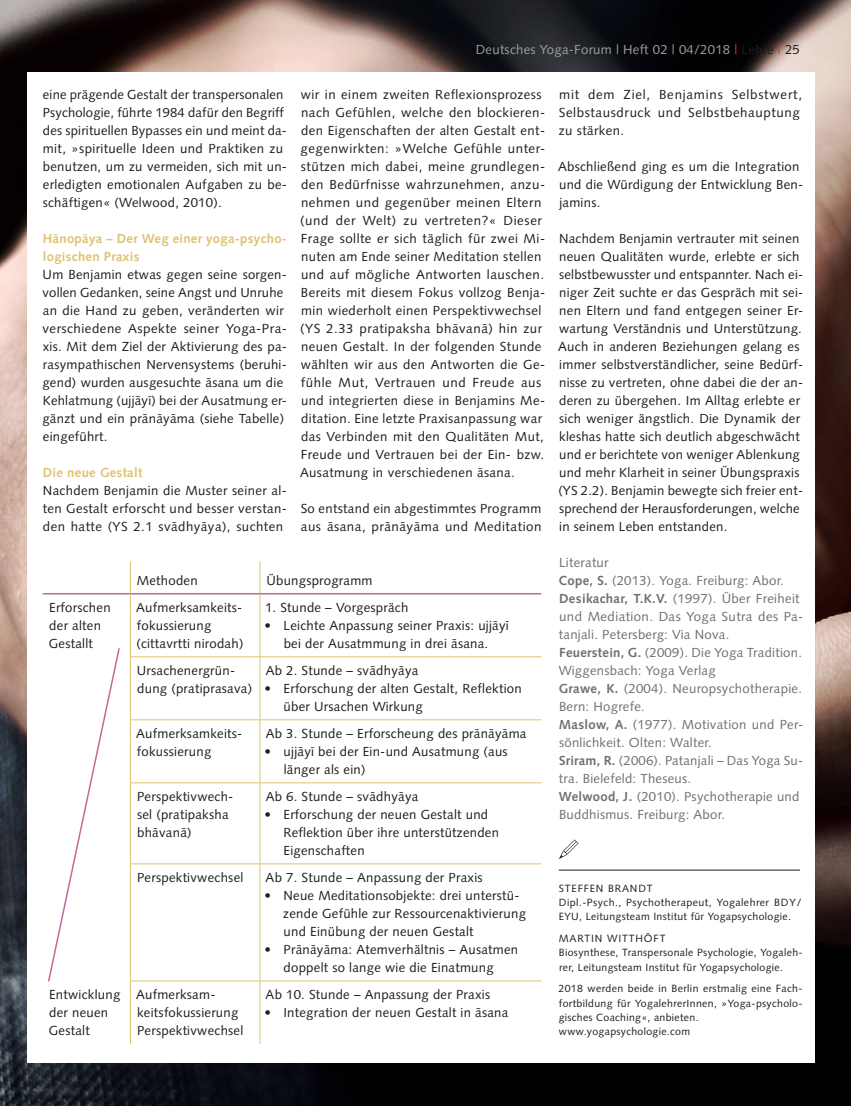
<style>
.page{position:relative;width:851px;height:1106px;background:#fff}
.page>*{position:absolute;margin:0;border:0;box-sizing:border-box;transform-origin:0 0}
.t1{font:13.2px/18px "Syntax BDYOT";letter-spacing:.02em;color:#1d1d1b}
.t2{font:13.2px/18px "Syntax BDYOT";letter-spacing:.02em;color:#706f6f}
.t3{font:13.2px/18px "Syntax BDYOT";letter-spacing:.045em;color:#1d1d1b}
.t4{font:700 13.2px/18px "Syntax BDYOT";letter-spacing:.02em;color:#ddc371}
.t5{font:13.2px "Syntax BDYOT";letter-spacing:.02em;color:#9d9d9c}
.t6{font:10.5px/14.4px "Syntax BDYOT";letter-spacing:.03em;color:#1d1d1b}
.s1{color:#e7343f}
.s2{color:#1d1d1b}
.s3{font-weight:700}
</style>
<div class="page">
<img style="left:0;top:0;width:850px;height:1106px">
<div style="left:28px;top:72px;width:786px;height:990px;background:#fff"></div>
<svg style="left:559px;top:839px;width:19px;height:20px"></svg>
<hr style="left:558px;top:869px;width:241px;height:1px;background:#1d1d1b">
<hr style="left:130px;top:561px;width:1px;height:32px;background:#ddc371">
<hr style="left:259px;top:561px;width:1px;height:32px;background:#ddc371">
<hr style="left:130px;top:594px;width:1px;height:62px;background:#ddc371">
<hr style="left:259px;top:594px;width:1px;height:62px;background:#ddc371">
<hr style="left:130px;top:656px;width:130px;height:1px;background:#ddc371">
<hr style="left:130px;top:657px;width:1px;height:62px;background:#ddc371">
<hr style="left:260px;top:656px;width:281px;height:1px;background:#ddc371">
<hr style="left:259px;top:657px;width:1px;height:62px;background:#ddc371">
<hr style="left:130px;top:719px;width:130px;height:1px;background:#ddc371">
<hr style="left:130px;top:720px;width:1px;height:62px;background:#ddc371">
<hr style="left:260px;top:719px;width:281px;height:1px;background:#ddc371">
<hr style="left:259px;top:720px;width:1px;height:62px;background:#ddc371">
<hr style="left:130px;top:782px;width:130px;height:1px;background:#ddc371">
<hr style="left:130px;top:783px;width:1px;height:80px;background:#ddc371">
<hr style="left:260px;top:782px;width:281px;height:1px;background:#ddc371">
<hr style="left:259px;top:783px;width:1px;height:80px;background:#ddc371">
<hr style="left:130px;top:863px;width:130px;height:1px;background:#ddc371">
<hr style="left:130px;top:864px;width:1px;height:116px;background:#ddc371">
<hr style="left:260px;top:863px;width:281px;height:1px;background:#ddc371">
<hr style="left:259px;top:864px;width:1px;height:116px;background:#ddc371">
<hr style="left:130px;top:980px;width:130px;height:1px;background:#ddc371">
<hr style="left:130px;top:981px;width:1px;height:63px;background:#ddc371">
<hr style="left:260px;top:980px;width:281px;height:1px;background:#ddc371">
<hr style="left:259px;top:981px;width:1px;height:63px;background:#ddc371">
<hr style="left:43px;top:593px;width:87px;height:1px;background:#c8659a">
<hr style="left:130px;top:593px;width:130px;height:1px;background:#c8659a">
<hr style="left:260px;top:593px;width:281px;height:1px;background:#c8659a">
<svg style="left:48px;top:648px;width:72px;height:334px"></svg>
<p class="t5" style="left:476px;top:42px;width:325px">Deutsches Yoga-Forum | Heft 02 | 04/2018 <span class="s1">|</span> <span class="s2">Lehre</span> <span class="s1">|</span> <span class="s2">25</span></p>
<p class="t1" style="left:43px;top:85px;width:246px">eine prägende Gestalt der transpersonalen Psychologie, führte 1984 dafür den Begriff des spirituellen Bypasses ein und meint da&shy;mit, »spirituelle Ideen und Praktiken zu benutzen, um zu vermeiden, sich mit un&shy;erledigten emotionalen Aufgaben zu be&shy;schäftigen« (Welwood, 2010).</p>
<p class="t4" style="left:43px;top:230px;width:246px">Hānopāya – Der Weg einer yoga-psycho&shy;logischen Praxis</p>
<p class="t1" style="left:42px;top:265px;width:246px">Um Benjamin etwas gegen seine sorgen&shy;vollen Gedanken, seine Angst und Unruhe an die Hand zu geben, veränderten wir verschiedene Aspekte seiner Yoga-Pra&shy;xis. Mit dem Ziel der Aktivierung des pa&shy;rasympathischen Nervensystems (beruhi&shy;gend) wurden ausgesuchte āsana um die Kehlatmung (ujjāyī) bei der Ausatmung er&shy;gänzt und ein prānāyāma (siehe Tabelle) eingeführt.</p>
<p class="t4" style="left:43px;top:464px;width:101px">Die neue Gestalt</p>
<p class="t1" style="left:43px;top:481px;width:246px;text-align:justify">Nachdem Benjamin die Muster seiner al&shy;ten Gestalt erforscht und besser verstan&shy;den hatte (YS 2.1 svādhyāya), suchten</p>
<p class="t1" style="left:300px;top:85px;width:246px">wir in einem zweiten Reflexionsprozess nach Gefühlen, welche den blockieren&shy;den Eigenschaften der alten Gestalt ent&shy;gegenwirkten: »Welche Gefühle unter&shy;stützen mich dabei, meine grundlegen&shy;den Bedürfnisse wahrzunehmen, anzu&shy;nehmen und gegenüber meinen Eltern (und der Welt) zu vertreten?« Dieser Frage sollte er sich täglich für zwei Mi&shy;nuten am Ende seiner Meditation stellen und auf mögliche Antworten lauschen.<br>Bereits mit diesem Fokus vollzog Benja&shy;min wiederholt einen Perspektivwechsel (YS 2.33 pratipaksha bhāvanā) hin zur neuen Gestalt. In der folgenden Stunde wählten wir aus den Antworten die Ge&shy;fühle Mut, Vertrauen und Freude aus und integrierten diese in Benjamins Me&shy;ditation. Eine letzte Praxisanpassung war das Verbinden mit den Qualitäten Mut, Freude und Vertrauen bei der Ein- bzw.<br>Ausatmung in verschiedenen āsana.</p>
<p class="t1" style="left:300px;top:499px;width:242px">So entstand ein abgestimmtes Programm aus āsana, prānāyāma und Meditation</p>
<p class="t1" style="left:137px;top:571px;width:62px">Methoden</p>
<p class="t1" style="left:266px;top:571px;width:108px">Übungsprogramm</p>
<p class="t1" style="left:49px;top:598px;width:63px">Erforschen der alten<br>Gestallt</p>
<p class="t1" style="left:136px;top:598px;width:109px">Aufmerksamkeits&shy;fokussierung (cittavrtti nirodah)</p>
<p class="t1" style="left:265px;top:598px;width:145px">1. Stunde – Vorgespräch</p>
<p class="t1" style="left:264px;top:616px;width:246px;text-align:center">• Leichte Anpassung seiner Praxis: ujjāyī bei der Ausatmmung in drei āsana.</p>
<p class="t1" style="left:137px;top:661px;width:117px">Ursachenergrün&shy;dung (pratiprasava)</p>
<p class="t1" style="left:266px;top:661px;width:154px">Ab 2. Stunde – svādhyāya</p>
<p class="t1" style="left:283px;top:679px;width:239px;text-indent:-19px">• Erforschung der alten Gestalt, Reflektion über Ursachen Wirkung</p>
<p class="t1" style="left:136px;top:724px;width:108px">Aufmerksamkeits&shy;fokussierung</p>
<p class="t1" style="left:266px;top:724px;width:262px">Ab 3. Stunde – Erforscheung des prānāyāma</p>
<p class="t1" style="left:284px;top:742px;width:225px;text-indent:-19px">• ujjāyī bei der Ein-und Ausatmung (aus länger als ein)</p>
<p class="t1" style="left:137px;top:787px;width:98px">Perspektivwech&shy;sel (pratipaksha bhāvanā)</p>
<p class="t1" style="left:265px;top:787px;width:154px">Ab 6. Stunde – svādhyāya</p>
<p class="t1" style="left:283px;top:805px;width:217px;text-indent:-19px">• Erforschung der neuen Gestalt und<br>Reflektion über ihre unterstützenden<br>Eigenschaften</p>
<p class="t1" style="left:137px;top:868px;width:108px">Perspektivwechsel</p>
<p class="t1" style="left:265px;top:868px;width:218px">Ab 7. Stunde – Anpassung der Praxis</p>
<p class="t1" style="left:283px;top:886px;width:244px;text-indent:-19px">• Neue Meditationsobjekte: drei unterstü&shy;zende Gefühle zur Ressourcenaktivierung und Einübung der neuen Gestalt</p>
<p class="t1" style="left:264px;top:940px;width:255px;text-align:center">• Prānāyāma: Atemverhältnis – Ausatmen doppelt so lange wie die Einatmung</p>
<p class="t1" style="left:49px;top:985px;width:73px">Entwicklung der neuen<br>Gestalt</p>
<p class="t1" style="left:136px;top:985px;width:109px">Aufmerksam&shy;keitsfokussierung<br>Perspektivwechsel</p>
<p class="t1" style="left:265px;top:985px;width:226px">Ab 10. Stunde – Anpassung der Praxis</p>
<p class="t1" style="left:264px;top:1003px;width:245px">• Integration der neuen Gestalt in āsana</p>
<p class="t3" style="left:558px;top:85px;width:245px">mit dem Ziel, Benjamins Selbstwert,<br>Selbstausdruck und Selbstbehauptung zu stärken.</p>
<p class="t1" style="left:558px;top:157px;width:246px">Abschließend ging es um die Integration und die Würdigung der Entwicklung Ben&shy;jamins.</p>
<p class="t1" style="left:558px;top:229px;width:246px">Nachdem Benjamin vertrauter mit seinen neuen Qualitäten wurde, erlebte er sich selbstbewusster und entspannter. Nach ei&shy;niger Zeit suchte er das Gespräch mit sei&shy;nen Eltern und fand entgegen seiner Er&shy;wartung Verständnis und Unterstützung.<br>Auch in anderen Beziehungen gelang es immer selbstverständlicher, seine Bedürf&shy;nisse zu vertreten, ohne dabei die der an&shy;deren zu übergehen. Im Alltag erlebte er sich weniger ängstlich. Die Dynamik der kleshas hatte sich deutlich abgeschwächt und er berichtete von weniger Ablenkung und mehr Klarheit in seiner Übungspraxis (YS 2.2). Benjamin bewegte sich freier ent&shy;sprechend der Herausforderungen, welche in seinem Leben entstanden.</p>
<p class="t2" style="left:558px;top:553px;width:246px">Literatur<br><span class="s3">Cope, S.</span> (2013). Yoga. Freiburg: Abor.<br><span class="s3">Desikachar, T.K.V.</span> (1997). Über Freiheit und Mediation. Das Yoga Sutra des Pa&shy;tanjali. Petersberg: Via Nova.<br><span class="s3">Feuerstein, G.</span> (2009). Die Yoga Tradition.<br>Wiggensbach: Yoga Verlag<br><span class="s3">Grawe, K.</span> (2004). Neuropsychotherapie.<br>Bern: Hogrefe.<br><span class="s3">Maslow, A.</span> (1977). Motivation und Per&shy;sönlichkeit. Olten: Walter.<br><span class="s3">Sriram, R.</span> (2006). Patanjali – Das Yoga Su&shy;tra. Bielefeld: Theseus.<br><span class="s3">Welwood, J.</span> (2010). Psychotherapie und<br>Buddhismus. Freiburg: Abor.</p>
<p class="t6" style="left:558px;top:880px;width:244px">STEFFEN BRANDT<br>Dipl.-Psych., Psychotherapeut, Yogalehrer BDY/<br>EYU, Leitungsteam Institut für Yogapsychologie.</p>
<p class="t6" style="left:558px;top:931px;width:245px">MARTIN WITTHÖFT<br>Biosynthese, Transpersonale Psychologie, Yogaleh&shy;rer, Leitungsteam Institut für Yogapsychologie.</p>
<p class="t6" style="left:558px;top:981px;width:245px">2018 werden beide in Berlin erstmalig eine Fach&shy;fortbildung für YogalehrerInnen, »Yoga-psycholo&shy;gisches Coaching«, anbieten. www.yogapsychologie.com</p>
</div>
